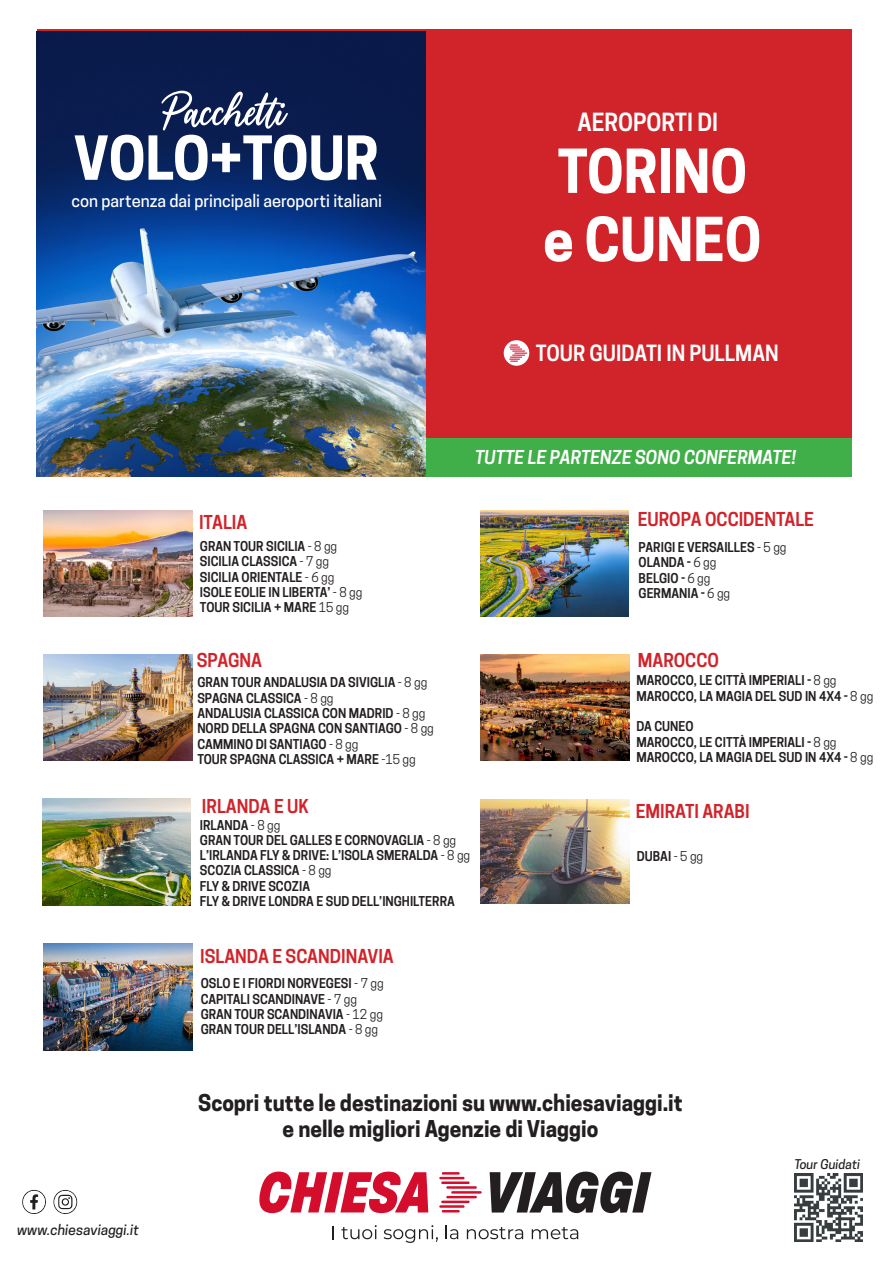
<style>
.page{position:relative;width:893px;height:1263px;background:#fff}
.page>*{position:absolute;margin:0;border:0;box-sizing:border-box;transform-origin:0 0}
.t1{font:700 56.85px/68.2px "Cooper Hewitt";color:#fff;scale:.96 1}
.t2{font:56.85px "Palace";color:#fff;scale:.96 1}
.t3{font:600 23.55px "Cooper Hewitt";color:#fff;scale:.96 1}
.t4{font:700 21.75px/26.1px "Cooper Hewitt";color:#231f20;text-align:center;scale:.96 1}
.t5{font:600 21px "Cooper Hewitt";color:#fff;scale:.96 1}
.t6{font:600 18px "Cooper Hewitt";color:#d1232a;scale:.96 1}
.t7{font:italic 600 18px "Cooper Hewitt";color:#fff;scale:.96 1}
.t8{font:500 16.5px "Cooper Hewitt";color:#fff}
.t9{font:italic 500 13.95px "Cooper Hewitt";color:#231f20}
.t10{font:600 12.75px/15.3px "Cooper Hewitt";color:#231f20;scale:.96 1}
.t11{font:italic 500 12.6px "Cooper Hewitt";color:#231f20}
.s1{font-weight:400}
</style>
<div class="page">
<svg style="left:333px;top:1226px;width:1px;height:13px"></svg>
<svg style="left:341px;top:1225px;width:36px;height:14px"></svg>
<svg style="left:384px;top:1225px;width:54px;height:18px"></svg>
<svg style="left:446px;top:1225px;width:12px;height:14px"></svg>
<svg style="left:467px;top:1227px;width:56px;height:12px"></svg>
<svg style="left:532px;top:1227px;width:46px;height:12px"></svg>
<svg style="left:259px;top:1171px;width:169px;height:42px"></svg>
<svg style="left:442px;top:1172px;width:18px;height:2px"></svg>
<hr style="left:439px;top:1177px;width:26px;height:2px;background:#d30d2b">
<hr style="left:441px;top:1181px;width:29px;height:3px;background:#d30d2b">
<hr style="left:446px;top:1186px;width:31px;height:3px;background:#d30d2b">
<svg style="left:442px;top:1210px;width:18px;height:2px"></svg>
<hr style="left:439px;top:1205px;width:26px;height:3px;background:#d30d2b">
<hr style="left:441px;top:1200px;width:29px;height:3px;background:#d30d2b">
<hr style="left:446px;top:1196px;width:31px;height:2px;background:#d30d2b">
<hr style="left:451px;top:1191px;width:31px;height:2px;background:#d30d2b">
<svg style="left:490px;top:1171px;width:161px;height:42px"></svg>
<svg style="left:22px;top:1190px;width:24px;height:24px"></svg>
<svg style="left:53px;top:1190px;width:25px;height:24px"></svg>
<img style="left:795px;top:1174px;width:67px;height:67px">
<div style="left:37px;top:30px;width:815px;height:408px;background:#d1232a"></div>
<div style="left:37px;top:438px;width:815px;height:38px;background:#40ae49"></div>
<img style="left:36px;top:32px;width:389px;height:444px">
<div style="left:504px;top:340px;width:25px;height:26px;background:#fff;border-radius:50%"></div>
<svg style="left:509px;top:345px;width:18px;height:17px"></svg>
<img style="left:44px;top:654px;width:148px;height:106px">
<img style="left:44px;top:510px;width:148px;height:106px">
<img style="left:43px;top:799px;width:148px;height:106px">
<img style="left:480px;top:510px;width:149px;height:106px">
<img style="left:480px;top:799px;width:149px;height:104px">
<img style="left:480px;top:654px;width:149px;height:106px">
<img style="left:44px;top:944px;width:148px;height:106px">
<p class="t2" style="left:163px;top:88px;width:129px">Pacchetti</p>
<p class="t1" style="left:74px;top:124px;width:319px">VOLO+TOUR</p>
<p class="t8" style="left:72px;top:191px;width:312px">con partenza dai principali aeroporti italiani</p>
<p class="t6" style="left:199px;top:512px;width:52px">ITALIA</p>
<p class="t10" style="left:200px;top:539px;width:145px">GRAN TOUR SICILIA <span class="s1">- 8 gg<br></span>SICILIA CLASSICA <span class="s1">- 7 gg</span></p>
<p class="t10" style="left:200px;top:569px;width:171px">SICILIA ORIENTALE <span class="s1">- 6 gg<br></span>ISOLE EOLIE IN LIBERTA’ <span class="s1">- 8 gg</span></p>
<p class="t10" style="left:200px;top:600px;width:157px">TOUR SICILIA + MARE <span class="s1">15 gg</span></p>
<p class="t3" style="left:578px;top:108px;width:148px">AEROPORTI DI</p>
<p class="t1" style="left:543px;top:138px;width:229px">TORINO e CUNEO</p>
<p class="t5" style="left:536px;top:340px;width:254px">TOUR GUIDATI IN PULLMAN</p>
<p class="t7" style="left:475px;top:447px;width:336px">TUTTE LE PARTENZE SONO CONFERMATE!</p>
<p class="t6" style="left:638px;top:509px;width:185px">EUROPA OCCIDENTALE</p>
<p class="t10" style="left:639px;top:540px;width:156px">PARIGI E VERSAILLES <span class="s1">- 5 gg</span></p>
<p class="t10" style="left:639px;top:555px;width:97px">OLANDA - <span class="s1">6 gg<br></span>BELGIO - <span class="s1">6 gg<br></span>GERMANIA - <span class="s1">6 gg</span></p>
<p class="t6" style="left:197px;top:650px;width:70px">SPAGNA</p>
<p class="t6" style="left:638px;top:649px;width:86px">MAROCCO</p>
<p class="t10" style="left:197px;top:675px;width:248px">GRAN TOUR ANDALUSIA DA SIVIGLIA <span class="s1">- 8 gg<br></span>SPAGNA CLASSICA <span class="s1">- 8 gg<br></span>ANDALUSIA CLASSICA CON MADRID <span class="s1">- 8 gg<br></span>NORD DELLA SPAGNA CON SANTIAGO <span class="s1">- 8 gg</span></p>
<p class="t10" style="left:197px;top:736px;width:229px">CAMMINO DI SANTIAGO <span class="s1">- 8 gg<br></span>TOUR SPAGNA CLASSICA + MARE <span class="s1">-15 gg</span></p>
<p class="t6" style="left:202px;top:795px;width:113px">IRLANDA E UK</p>
<p class="t10" style="left:200px;top:817px;width:85px">IRLANDA <span class="s1">- 8 gg</span></p>
<p class="t10" style="left:200px;top:832px;width:283px">GRAN TOUR DEL GALLES E CORNOVAGLIA <span class="s1">- 8 gg<br></span>L’IRLANDA FLY &amp; DRIVE: L’ISOLA SMERALDA <span class="s1">- 8 gg</span></p>
<p class="t10" style="left:200px;top:863px;width:139px">SCOZIA CLASSICA <span class="s1">- 8 gg<br></span>FLY &amp; DRIVE SCOZIA</p>
<p class="t10" style="left:200px;top:894px;width:267px">FLY &amp; DRIVE LONDRA E SUD DELL’INGHILTERRA</p>
<p class="t6" style="left:200px;top:945px;width:203px">ISLANDA E SCANDINAVIA</p>
<p class="t10" style="left:201px;top:976px;width:192px">OSLO E I FIORDI NORVEGESI <span class="s1">- 7 gg</span></p>
<p class="t10" style="left:201px;top:991px;width:191px">CAPITALI SCANDINAVE <span class="s1">- 7 gg<br></span>GRAN TOUR SCANDINAVIA <span class="s1">- 12 gg<br></span>GRAN TOUR DELL’ISLANDA <span class="s1">- 8 gg</span></p>
<p class="t10" style="left:636px;top:673px;width:210px">MAROCCO, LE CITTÀ IMPERIALI - <span class="s1">8 gg</span></p>
<p class="t10" style="left:636px;top:688px;width:248px">MAROCCO, LA MAGIA DEL SUD IN 4X4 - <span class="s1">8 gg</span></p>
<p class="t10" style="left:636px;top:719px;width:210px">DA CUNEO<br>MAROCCO, LE CITTÀ IMPERIALI - <span class="s1">8 gg</span></p>
<p class="t10" style="left:636px;top:749px;width:248px">MAROCCO, LA MAGIA DEL SUD IN 4X4 - <span class="s1">8 gg</span></p>
<p class="t6" style="left:636px;top:801px;width:120px">EMIRATI ARABI</p>
<p class="t10" style="left:637px;top:848px;width:71px">DUBAI <span class="s1">- 5 gg</span></p>
<p class="t9" style="left:17px;top:1221px;width:124px">www.chiesaviaggi.it</p>
<p class="t4" style="left:198px;top:1089px;width:506px">Scopri tutte le destinazioni su www.chiesaviaggi.it e nelle migliori Agenzie di Viaggio</p>
<p class="t11" style="left:794px;top:1157px;width:67px">Tour Guidati</p>
</div>
